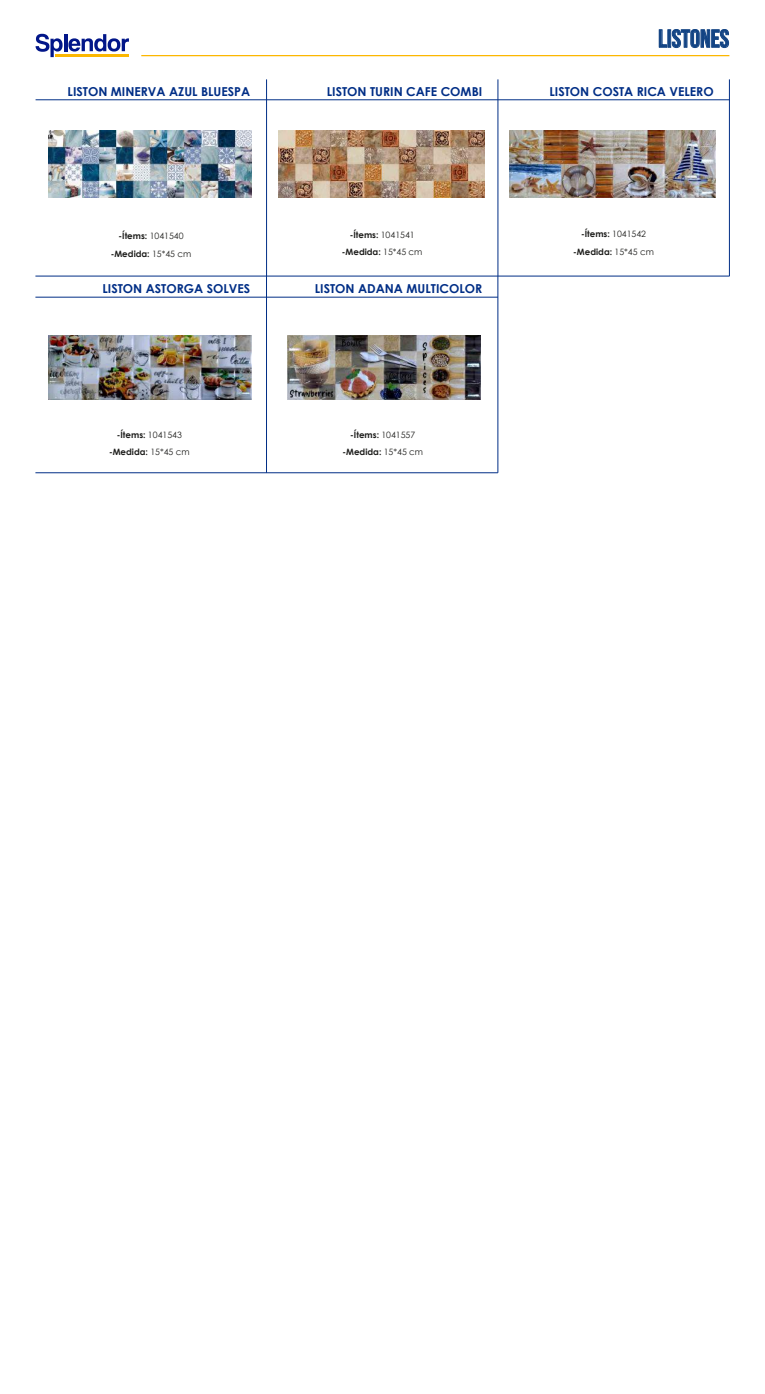
<style>
.page{position:relative;width:765px;height:1394px;background:#fff}
.page>*{position:absolute;margin:0;border:0;box-sizing:border-box;transform-origin:0 0}
.t1{font:25px "Bebas Neue";color:#134484}
.t2{font:700 12.38px "Century Gothic";color:#012e86}
.t3{font:700 8.75px/17.5px "Century Gothic";color:#1e1e1c;text-align:center}
.s1{font-weight:400}
</style>
<div class="page">
<hr style="left:141px;top:55px;width:588px;height:1px;background:#fcb700">
<svg style="left:658px;top:29px;width:72px;height:19px"></svg>
<svg style="left:36px;top:34px;width:93px;height:23px"></svg>
<hr style="left:55px;top:54px;width:74px;height:3px;background:#fcb700">
<hr style="left:266px;top:79px;width:1px;height:197px;background:#012e86">
<hr style="left:498px;top:79px;width:1px;height:197px;background:#012e86">
<hr style="left:36px;top:99px;width:694px;height:1px;background:#012e86">
<hr style="left:35px;top:297px;width:463px;height:1px;background:#012e86">
<hr style="left:729px;top:79px;width:1px;height:197px;background:#012e86">
<img style="left:510px;top:131px;width:206px;height:67px">
<img style="left:48px;top:131px;width:204px;height:66px">
<img style="left:278px;top:131px;width:206px;height:66px">
<hr style="left:266px;top:276px;width:1px;height:197px;background:#012e86">
<hr style="left:498px;top:276px;width:1px;height:197px;background:#012e86">
<hr style="left:35px;top:276px;width:695px;height:1px;background:#012e86">
<hr style="left:35px;top:472px;width:463px;height:1px;background:#012e86">
<img style="left:48px;top:335px;width:204px;height:65px">
<img style="left:287px;top:335px;width:193px;height:65px">
<h1 class="t1" style="left:658px;top:25px;width:72px">LISTONES</h1>
<h2 class="t2" style="left:68px;top:82px;width:184px">LISTON MINERVA AZUL BLUESPA</h2>
<h2 class="t2" style="left:327px;top:82px;width:157px">LISTON TURIN CAFE COMBI</h2>
<h2 class="t2" style="left:550px;top:82px;width:166px">LISTON COSTA RICA VELERO</h2>
<p class="t3" style="left:111px;top:227px;width:82px">-Ítems: <span class="s1">1041540 </span>-Medida: <span class="s1">15*45 cm</span></p>
<p class="t3" style="left:342px;top:225px;width:82px">-Ítems: <span class="s1">1041541 </span>-Medida: <span class="s1">15*45 cm</span></p>
<p class="t3" style="left:573px;top:225px;width:82px">-Ítems: <span class="s1">1041542 </span>-Medida: <span class="s1">15*45 cm</span></p>
<h2 class="t2" style="left:103px;top:279px;width:149px">LISTON ASTORGA SOLVES</h2>
<h2 class="t2" style="left:315px;top:279px;width:169px">LISTON ADANA MULTICOLOR</h2>
<p class="t3" style="left:109px;top:425px;width:82px">-Ítems: <span class="s1">1041543 </span>-Medida: <span class="s1">15*45 cm</span></p>
<p class="t3" style="left:343px;top:425px;width:82px">-Ítems: <span class="s1">1041557 </span>-Medida: <span class="s1">15*45 cm</span></p>
</div>
